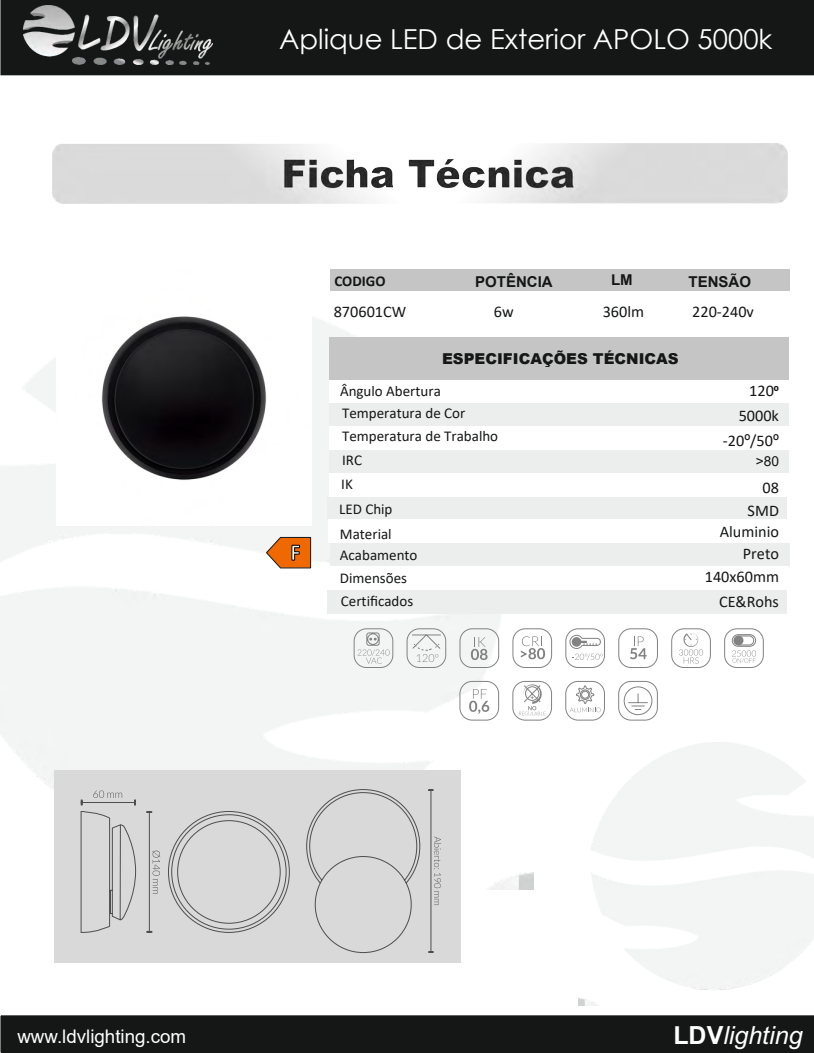
<style>
.page{position:relative;width:814px;height:1053px;background:#fff}
.page>*{position:absolute;margin:0;border:0;box-sizing:border-box;transform-origin:0 0}
.t1{font:27.5px "Century Gothic";color:#fff}
.t2{font:italic 25px "Arial";color:#fff}
.t3{font:700 23.5px "Calibri";color:#fff;scale:.92 1}
.t4{font:18.75px "Arial";color:#fff}
.t5{font:16.25px/24.2px "Calibri";color:#151616;text-align:right}
.t6{font:15px/21.4px "Calibri";color:#151616}
.t7{font:900 15px "Arial";color:#151616}
.t8{font:700 15px "Arial";color:#151616}
.t9{font:700 15px "Calibri";color:#151616}
.t10{font:13.75px "Arial";color:#151616}
.s1{font-family:"Arial";font-weight:700;font-size:13.75px}
.s2{font-family:"Arial"}
.s3{font-weight:700;font-style:normal}
</style>
<div class="page">
<svg style="left:1px;top:75px;width:813px;height:423px"></svg>
<div style="left:304px;top:119px;width:488px;height:60px;background:#fff;border:1px solid #d9d9da;border-radius:11px"></div>
<div style="left:52px;top:119px;width:516px;height:60px;background:#fff;border:1px solid #d9d9da;border-radius:11px"></div>
<div style="left:330px;top:269px;width:459px;height:22px;background:#c5c5c5"></div>
<div style="left:330px;top:337px;width:459px;height:42px;background:#c5c5c5"></div>
<div style="left:0;top:0;width:814px;height:75px;background:#151616"></div>
<img style="left:23px;top:5px;width:189px;height:60px">
<div style="left:1px;top:1015px;width:813px;height:37px;background:#151616"></div>
<img style="left:52px;top:143px;width:735px;height:61px">
<div style="left:329px;top:380px;width:459px;height:23px;background:#fff"></div>
<div style="left:330px;top:403px;width:459px;height:23px;background:#eceded"></div>
<div style="left:330px;top:449px;width:459px;height:23px;background:#eceded"></div>
<div style="left:328px;top:497px;width:459px;height:24px;background:#eceded"></div>
<div style="left:330px;top:543px;width:459px;height:24px;background:#eceded"></div>
<div style="left:330px;top:473px;width:459px;height:23px;background:#fff"></div>
<div style="left:330px;top:426px;width:459px;height:24px;background:#fff"></div>
<div style="left:329px;top:566px;width:459px;height:23px;background:#fff"></div>
<div style="left:328px;top:590px;width:459px;height:23px;background:#eceded"></div>
<svg style="left:266px;top:537px;width:45px;height:31px"></svg>
<div style="left:328px;top:519px;width:460px;height:23px;background:#fff"></div>
<img style="left:57px;top:270px;width:255px;height:228px">
<div style="left:54px;top:769px;width:406px;height:193px;background:#d9d9da"></div>
<hr style="left:149px;top:812px;width:1px;height:120px;background:#4e4e4d">
<svg style="left:152px;top:850px;width:8px;height:43px"></svg>
<svg style="left:168px;top:811px;width:122px;height:122px"></svg>
<svg style="left:80px;top:790px;width:56px;height:143px"></svg>
<hr style="left:431px;top:790px;width:1px;height:161px;background:#4e4e4d">
<svg style="left:434px;top:836px;width:7px;height:69px"></svg>
<svg style="left:306px;top:789px;width:114px;height:164px"></svg>
<svg style="left:354px;top:628px;width:39px;height:40px"></svg>
<svg style="left:565px;top:628px;width:40px;height:40px"></svg>
<svg style="left:521px;top:636px;width:24px;height:23px"></svg>
<div style="left:513px;top:628px;width:39px;height:39px;border:1px solid #818281;border-radius:12px"></div>
<svg style="left:406px;top:628px;width:40px;height:40px"></svg>
<svg style="left:471px;top:637px;width:16px;height:23px"></svg>
<div style="left:460px;top:628px;width:39px;height:39px;border:1px solid #818281;border-radius:12px"></div>
<svg style="left:630px;top:636px;width:16px;height:23px"></svg>
<div style="left:618px;top:628px;width:39px;height:39px;border:1px solid #818281;border-radius:12px"></div>
<svg style="left:519px;top:684px;width:26px;height:31px"></svg>
<div style="left:512px;top:681px;width:40px;height:39px;border:1px solid #818281;border-radius:12px"></div>
<svg style="left:565px;top:681px;width:40px;height:39px"></svg>
<div style="left:671px;top:628px;width:39px;height:39px;border:1px solid #818281;border-radius:12px"></div>
<svg style="left:679px;top:633px;width:24px;height:30px"></svg>
<div style="left:724px;top:628px;width:39px;height:39px;border:1px solid #818281;border-radius:12px"></div>
<svg style="left:732px;top:634px;width:24px;height:29px"></svg>
<div style="left:734px;top:635px;width:9px;height:10px;background:#818281;border-radius:50%"></div>
<svg style="left:469px;top:689px;width:20px;height:25px"></svg>
<div style="left:460px;top:681px;width:39px;height:39px;border:1px solid #818281;border-radius:12px"></div>
<svg style="left:618px;top:681px;width:40px;height:39px"></svg>
<h1 class="t1" style="left:279px;top:20px;width:495px">Aplique LED de Exterior APOLO 5000k</h1>
<p class="t9" style="left:334px;top:271px;width:53px">CODIGO</p>
<p class="t8" style="left:475px;top:271px;width:79px">POTÊNCIA</p>
<p class="t8" style="left:611px;top:274px;width:23px">LM</p>
<p class="t8" style="left:688px;top:271px;width:64px">TENSÃO</p>
<p class="t5" style="left:334px;top:299px;width:74px">870601CW</p>
<p class="t5" style="left:494px;top:299px;width:21px">6w</p>
<p class="t5" style="left:602px;top:299px;width:43px">360lm</p>
<p class="t5" style="left:692px;top:299px;width:63px">220-240v</p>
<h3 class="t3" style="left:290px;top:535px;width:12px">F</h3>
<p class="t7" style="left:442px;top:347px;width:238px">ESPECIFICAÇÕES TÉCNICAS</p>
<p class="t6" style="left:340px;top:380px;width:127px">Ângulo Abertura<br>Temperatura de Cor</p>
<p class="t5" style="left:738px;top:378px;width:42px">120<span class="s1">º<br></span>5000k</p>
<p class="t6" style="left:342px;top:425px;width:157px">Temperatura de Trabalho</p>
<p class="t5" style="left:723px;top:428px;width:58px">-20<span class="s2">º</span>/50<span class="s2">º</span></p>
<p class="t6" style="left:342px;top:449px;width:21px">IRC</p>
<p class="t10" style="left:755px;top:452px;width:25px">&gt;80</p>
<p class="t6" style="left:341px;top:473px;width:13px">IK</p>
<p class="t6" style="left:339px;top:497px;width:55px">LED Chip</p>
<p class="t5" style="left:747px;top:475px;width:33px;line-height:23.8px">08<br>SMD</p>
<p class="t6" style="left:340px;top:523px;width:53px">Material</p>
<p class="t5" style="left:720px;top:519px;width:61px">Aluminio</p>
<p class="t6" style="left:340px;top:544px;width:79px">Acabamento</p>
<p class="t5" style="left:743px;top:541px;width:38px">Preto</p>
<p class="t6" style="left:340px;top:565px;width:75px;line-height:23.6px">Dimensões<br>Certificados</p>
<p class="t5" style="left:705px;top:564px;width:76px;line-height:24.6px">140x60mm<br>CE&amp;Rohs</p>
<p class="t4" style="left:17px;top:1023px;width:170px">www.ldvlighting.com</p>
<h2 class="t2" style="left:673px;top:1026px;width:131px"><span class="s3">LDV</span>lighting</h2>
</div>
